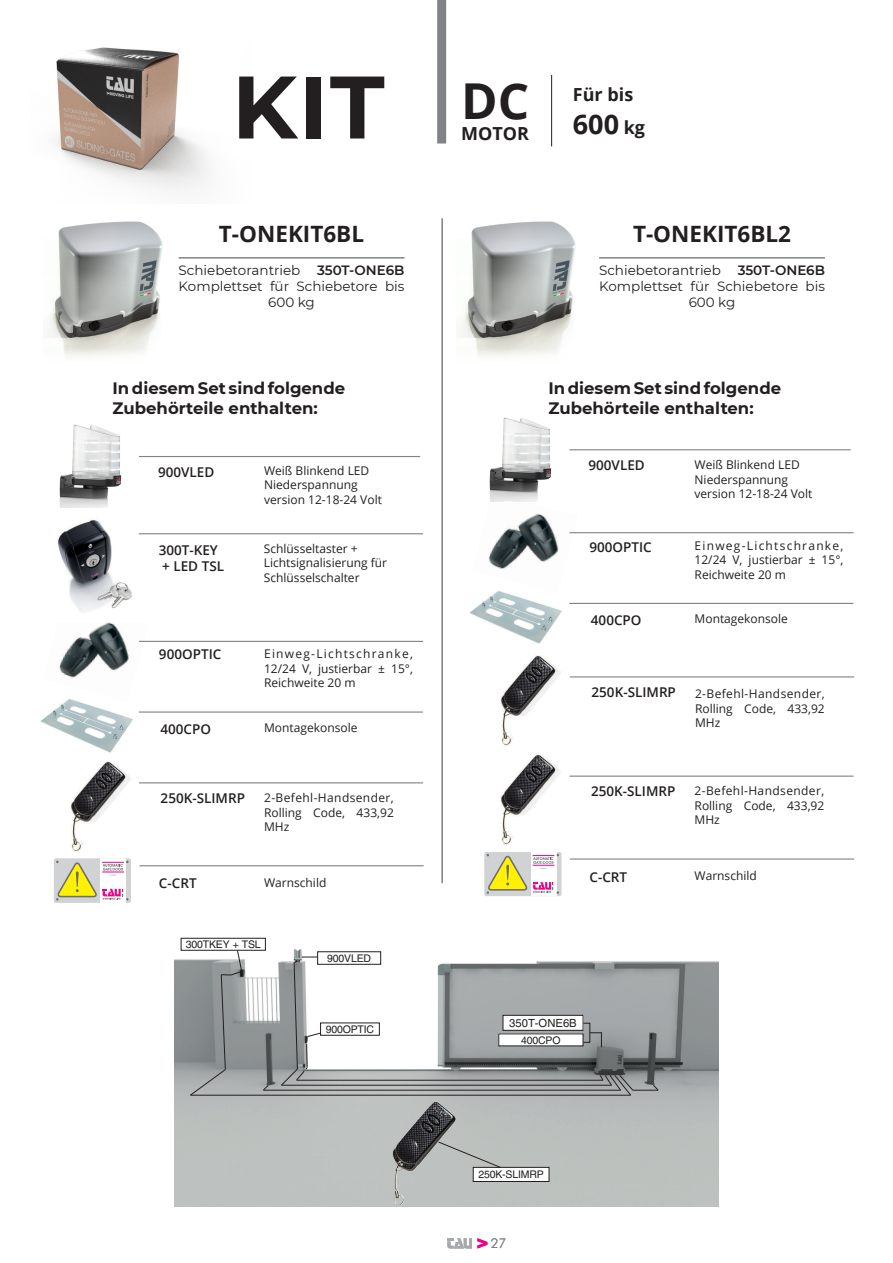
<style>
.page{position:relative;width:893px;height:1263px;background:#fff}
.page>*{position:absolute;margin:0;border:0;box-sizing:border-box;transform-origin:0 0}
.t1{font:700 88.5px "Montserrat";color:#231f20}
.t2{font:700 49.5px "Open Sans";color:#231f20}
.t3{font:700 27px "Open Sans";color:#231f20}
.t4{font:700 22.5px "Open Sans";color:#231f20}
.t5{font:700 18px "Open Sans";color:#231f20}
.t6{font:700 16.5px/19.8px "Montserrat";color:#231f20}
.t7{font:13.5px/16.2px "Montserrat";color:#231f20;text-align:center}
.t8{font:600 13.5px/16.2px "Open Sans";color:#231f20}
.t9{font:300 13.5px "Futura BT";color:#808285}
.t10{font:12px/14.4px "Open Sans";color:#231f20;text-align:justify}
.t11{font:500 11.25px "Helvetica";color:#231f20}
.t12{font:500 10.5px "Helvetica";letter-spacing:-.015em;color:#231f20}
.s1{font-weight:600}
.s2{font-size:18px}
</style>
<div class="page">
<svg style="left:447px;top:1238px;width:40px;height:10px"></svg>
<img style="left:46px;top:221px;width:117px;height:135px">
<img style="left:459px;top:221px;width:117px;height:135px">
<img style="left:40px;top:702px;width:93px;height:51px">
<img style="left:469px;top:593px;width:93px;height:51px">
<img style="left:59px;top:622px;width:90px;height:80px">
<img style="left:489px;top:501px;width:89px;height:92px">
<img style="left:58px;top:520px;width:81px;height:92px">
<img style="left:70px;top:761px;width:61px;height:91px">
<img style="left:500px;top:754px;width:61px;height:91px">
<img style="left:500px;top:655px;width:61px;height:91px">
<img style="left:59px;top:424px;width:85px;height:84px">
<img style="left:489px;top:417px;width:85px;height:84px">
<svg style="left:54px;top:858px;width:77px;height:45px"></svg>
<svg style="left:484px;top:852px;width:78px;height:44px"></svg>
<hr style="left:139px;top:456px;width:281px;height:1px;background:#808285">
<hr style="left:569px;top:449px;width:282px;height:1px;background:#808285">
<hr style="left:139px;top:533px;width:284px;height:1px;background:#808285">
<hr style="left:139px;top:641px;width:284px;height:1px;background:#808285">
<hr style="left:569px;top:532px;width:285px;height:1px;background:#808285">
<hr style="left:139px;top:711px;width:284px;height:2px;background:#808285">
<hr style="left:569px;top:603px;width:284px;height:1px;background:#808285">
<hr style="left:139px;top:782px;width:284px;height:1px;background:#808285">
<hr style="left:569px;top:775px;width:285px;height:2px;background:#808285">
<hr style="left:570px;top:676px;width:284px;height:1px;background:#808285">
<hr style="left:139px;top:865px;width:285px;height:1px;background:#808285">
<hr style="left:570px;top:858px;width:284px;height:2px;background:#808285">
<hr style="left:179px;top:257px;width:225px;height:2px;background:#808285">
<hr style="left:599px;top:257px;width:226px;height:2px;background:#808285">
<img style="left:174px;top:937px;width:545px;height:270px">
<hr style="left:190px;top:1095px;width:441px;height:1px;background:#231f20">
<hr style="left:263px;top:1090px;width:358px;height:1px;background:#231f20">
<hr style="left:281px;top:1085px;width:330px;height:1px;background:#231f20">
<hr style="left:296px;top:1080px;width:307px;height:1px;background:#231f20">
<svg style="left:263px;top:1084px;width:6px;height:7px"></svg>
<svg style="left:599px;top:1074px;width:60px;height:22px"></svg>
<div style="left:181px;top:938px;width:84px;height:12px;background:#fff"></div>
<div style="left:181px;top:938px;width:85px;height:13px;border:1px solid #231f20"></div>
<div style="left:321px;top:1023px;width:58px;height:12px;background:#fff"></div>
<svg style="left:190px;top:949px;width:52px;height:147px;background:#949999"></svg>
<div style="left:318px;top:952px;width:63px;height:12px;background:#fff"></div>
<div style="left:317px;top:951px;width:64px;height:14px;border:1px solid #231f20"></div>
<svg style="left:281px;top:957px;width:40px;height:129px"></svg>
<div style="left:503px;top:1015px;width:80px;height:15px;background:#fff"></div>
<div style="left:503px;top:1015px;width:80px;height:16px;border:1px solid #231f20"></div>
<div style="left:499px;top:1034px;width:84px;height:12px;background:#fff"></div>
<div style="left:583px;top:1023px;width:7px;height:20px;border:1px solid #231f20"></div>
<div style="left:473px;top:1167px;width:76px;height:14px;background:#fff"></div>
<div style="left:473px;top:1167px;width:76px;height:15px;border:1px solid #231f20"></div>
<svg style="left:457px;top:1141px;width:45px;height:27px"></svg>
<img style="left:392px;top:1102px;width:65px;height:104px">
<svg style="left:590px;top:1032px;width:12px;height:15px"></svg>
<div style="left:437px;top:0;width:9px;height:144px;background:#808285"></div>
<hr style="left:442px;top:218px;width:1px;height:665px;background:#3e3e3f">
<img style="left:53px;top:47px;width:158px;height:146px">
<hr style="left:551px;top:75px;width:1px;height:71px;background:#231f20">
<h1 class="t1" style="left:232px;top:53px;width:154px">KIT</h1>
<h3 class="t4" style="left:219px;top:218px;width:147px">T-ONEKIT6BL</h3>
<p class="t7" style="left:179px;top:262px;width:227px">Schiebetorantrieb <span class="s1">350T-ONE6B<br></span>Komplettset für Schiebetore bis<br>600 kg</p>
<h2 class="t2" style="left:461px;top:66px;width:70px">DC</h2>
<h3 class="t5" style="left:461px;top:121px;width:69px">MOTOR</h3>
<h3 class="t5" style="left:573px;top:82px;width:62px">Für bis</h3>
<h3 class="t3" style="left:573px;top:105px;width:74px">600 <span class="s2">kg</span></h3>
<h3 class="t4" style="left:633px;top:218px;width:160px">T-ONEKIT6BL2</h3>
<p class="t7" style="left:599px;top:262px;width:227px">Schiebetorantrieb <span class="s1">350T-ONE6B<br></span>Komplettset für Schiebetore bis<br>600 kg</p>
<h3 class="t6" style="left:112px;top:378px;width:234px">In diesem Set sind folgende<br>Zubehörteile enthalten:</h3>
<h3 class="t6" style="left:548px;top:378px;width:234px">In diesem Set sind folgende<br>Zubehörteile enthalten:</h3>
<p class="t8" style="left:158px;top:463px;width:58px">900VLED</p>
<p class="t8" style="left:588px;top:456px;width:58px">900VLED</p>
<p class="t10" style="left:264px;top:463px;width:119px;text-align:left">Weiß Blinkend LED<br>Niederspannung version 12-18-24 Volt</p>
<p class="t10" style="left:695px;top:457px;width:119px;text-align:left">Weiß Blinkend LED<br>Niederspannung version 12-18-24 Volt</p>
<p class="t8" style="left:159px;top:542px;width:67px">300T-KEY + LED TSL</p>
<p class="t10" style="left:264px;top:541px;width:125px;text-align:left">Schlüsseltaster +<br>Lichtsignalisierung für<br>Schlüsselschalter</p>
<p class="t8" style="left:589px;top:538px;width:64px">900OPTIC</p>
<p class="t10" style="left:695px;top:538px;width:150px">Einweg-Lichtschranke, 12/24 V, justierbar ± 15°, Reichweite 20 m</p>
<p class="t8" style="left:591px;top:611px;width:52px">400CPO</p>
<p class="t10" style="left:695px;top:611px;width:95px">Montagekonsole</p>
<p class="t8" style="left:159px;top:646px;width:64px">900OPTIC</p>
<p class="t8" style="left:160px;top:720px;width:52px">400CPO</p>
<p class="t10" style="left:264px;top:646px;width:150px">Einweg-Lichtschranke, 12/24 V, justierbar ± 15°, Reichweite 20 m</p>
<p class="t10" style="left:264px;top:720px;width:95px">Montagekonsole</p>
<p class="t8" style="left:592px;top:684px;width:86px">250K-SLIMRP</p>
<p class="t10" style="left:695px;top:686px;width:131px">2-Befehl-Handsender, Rolling Code, 433,92<br>MHz</p>
<p class="t8" style="left:161px;top:790px;width:86px">250K-SLIMRP</p>
<p class="t8" style="left:159px;top:875px;width:39px">C-CRT</p>
<p class="t10" style="left:264px;top:790px;width:131px">2-Befehl-Handsender, Rolling Code, 433,92<br>MHz</p>
<p class="t10" style="left:695px;top:783px;width:131px">2-Befehl-Handsender, Rolling Code, 433,92<br>MHz</p>
<p class="t8" style="left:591px;top:783px;width:86px">250K-SLIMRP</p>
<p class="t10" style="left:264px;top:875px;width:64px">Warnschild</p>
<p class="t8" style="left:589px;top:868px;width:39px">C-CRT</p>
<p class="t10" style="left:695px;top:868px;width:64px">Warnschild</p>
<p class="t12" style="left:186px;top:938px;width:76px">300TKEY + TSL</p>
<p class="t12" style="left:327px;top:952px;width:45px">900VLED</p>
<p class="t12" style="left:326px;top:1023px;width:50px">900OPTIC</p>
<p class="t11" style="left:509px;top:1016px;width:69px">350T-ONE6B</p>
<p class="t12" style="left:521px;top:1034px;width:41px">400CPO</p>
<p class="t12" style="left:478px;top:1168px;width:67px">250K-SLIMRP</p>
<p class="t9" style="left:491px;top:1235px;width:17px">27</p>
</div>
